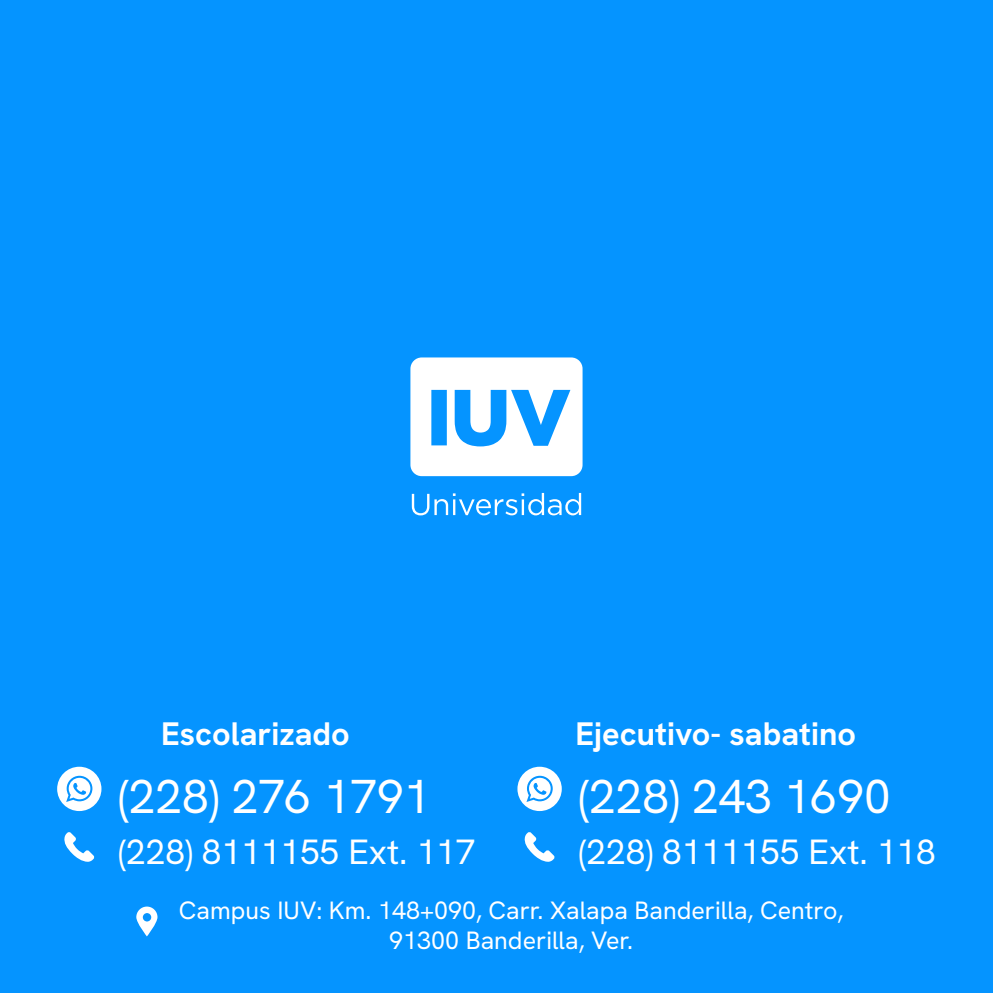
<style>
.page{position:relative;width:993px;height:993px;background:#fff}
.page>*{position:absolute;margin:0;border:0;box-sizing:border-box;transform-origin:0 0}
.t1{font:47.5px "Hanken Grotesk";color:#fff}
.t2{font:35px "Hanken Grotesk";color:#fff}
.t3{font:700 32.5px "Hanken Grotesk";color:#fff}
.t4{font:25px/30px "Hanken Grotesk";color:#fff;text-align:center}
</style>
<div class="page">
<div style="left:0;top:0;width:992px;height:992px;background:#0594ff"></div>
<svg style="left:410px;top:357px;width:172px;height:119px"></svg>
<svg style="left:411px;top:493px;width:170px;height:22px"></svg>
<svg style="left:136px;top:906px;width:21px;height:30px"></svg>
<svg style="left:57px;top:766px;width:44px;height:44px"></svg>
<svg style="left:64px;top:832px;width:30px;height:30px"></svg>
<svg style="left:517px;top:766px;width:44px;height:44px"></svg>
<svg style="left:524px;top:832px;width:30px;height:30px"></svg>
<h3 class="t3" style="left:161px;top:712px;width:190px">Escolarizado</h3>
<h3 class="t3" style="left:575px;top:712px;width:282px">Ejecutivo- sabatino</h3>
<h1 class="t1" style="left:118px;top:765px;width:313px">(228) 276 1791</h1>
<h2 class="t2" style="left:118px;top:829px;width:358px">(228) 8111155 Ext. 117</h2>
<h1 class="t1" style="left:578px;top:765px;width:313px">(228) 243 1690</h1>
<h2 class="t2" style="left:578px;top:829px;width:358px">(228) 8111155 Ext. 118</h2>
<p class="t4" style="left:179px;top:894px;width:665px">Campus IUV: Km. 148+090, Carr. Xalapa Banderilla, Centro,<br>91300 Banderilla, Ver.</p>
</div>
